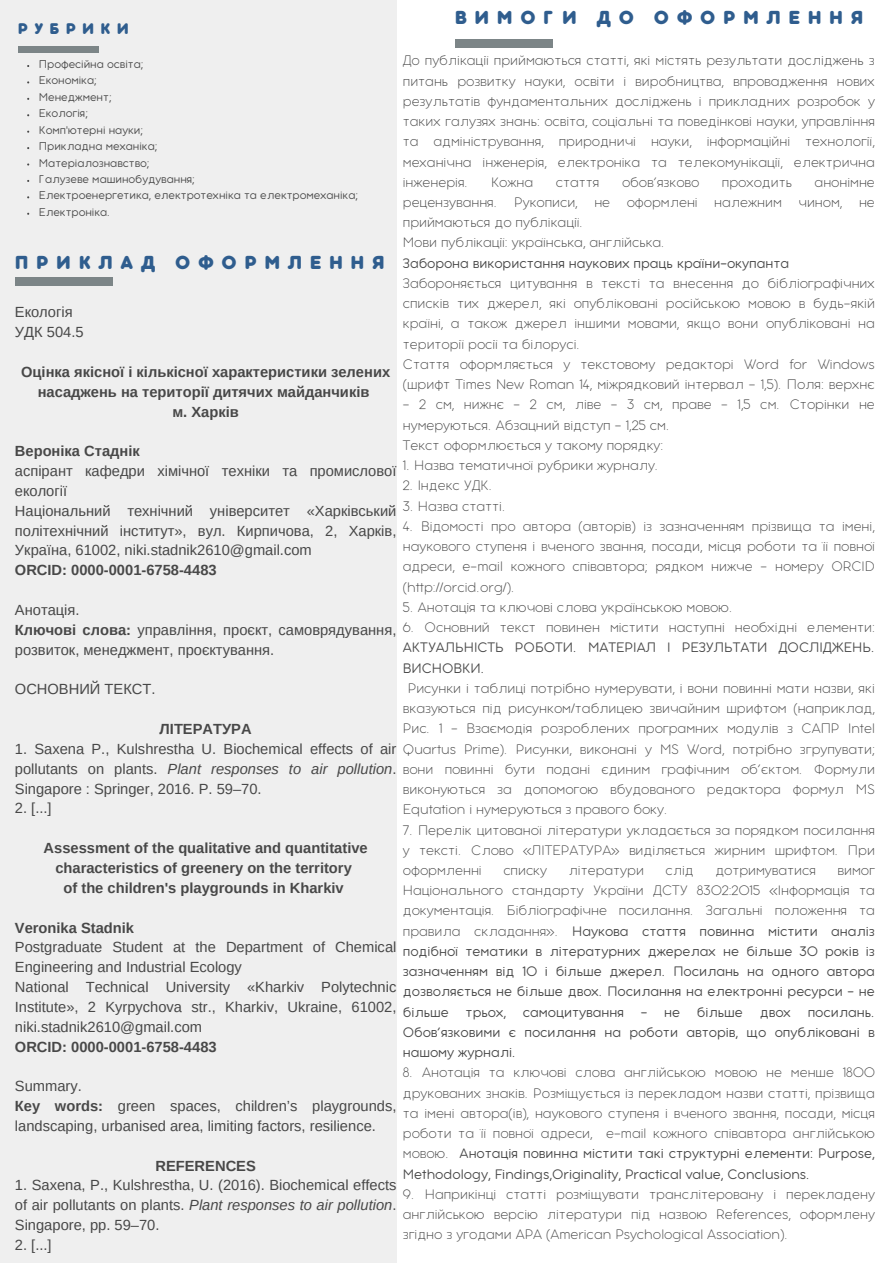
<style>
.page{position:relative;width:893px;height:1264px;background:#fff}
.page>*{position:absolute;margin:0;border:0;box-sizing:border-box;transform-origin:0 0}
.t1{font:20.55px "Aristotelica Pro Tx Ft";letter-spacing:.37em;color:#2f5d8e}
.t2{font:16.8px "Aristotelica Pro Tx Ft";letter-spacing:.37em;color:#2f5d8e}
.t3{font:300 expanded 15px/20.2px "Aristotelica Pro Tx";color:#484848;text-align:justify}
.t4{font:300 15px/20.2px "Aristotelica Pro Tx";color:#484848;text-align:justify}
.t5{font:14.7px/19.8px "Arimo";color:#484848}
.t6{font:700 14.7px/19.8px "Arimo";color:#484848;text-align:center}
.t7{font:300 12.3px "Aristotelica Pro Tx";color:#484848}
.s1{font-stretch:expanded}
.s2{font-weight:700}
.s3{font-family:"Arimo";font-weight:400;font-stretch:normal;font-size:14.7px}
.s4{font-family:"Arimo";font-weight:400;font-style:italic;font-stretch:normal;font-size:14.7px}
.s5{font-style:italic}
.s6{font-stretch:normal}
</style>
<div class="page">
<div style="left:0;top:0;width:397px;height:1262px;background:#efefef"></div>
<div style="left:15px;top:277px;width:98px;height:8px;background:#7c8587"></div>
<div style="left:455px;top:39px;width:97px;height:9px;background:#7c8587"></div>
<div style="left:18px;top:46px;width:80px;height:7px;background:#7c8587"></div>
<p class="t1" style="left:455px;top:11px;width:410px">ВИМОГИ ДО ОФОРМЛЕННЯ</p>
<p class="t2" style="left:18px;top:23px;width:112px">РУБРИКИ</p>
<p class="t7" style="left:39px;top:60px;width:106px">Професійна освіта;</p>
<p class="t7" style="left:39px;top:77px;width:59px">Економіка;</p>
<p class="t7" style="left:39px;top:93px;width:74px">Менеджмент;</p>
<p class="t7" style="left:39px;top:109px;width:50px">Екологія;</p>
<p class="t7" style="left:39px;top:126px;width:105px">Комп'ютерні науки;</p>
<p class="t7" style="left:39px;top:142px;width:120px">Прикладна механіка;</p>
<p class="t7" style="left:39px;top:159px;width:112px">Матеріалознавство;</p>
<p class="t7" style="left:39px;top:175px;width:157px">Галузеве машинобудування;</p>
<p class="t7" style="left:39px;top:191px;width:320px">Електроенергетика, електротехніка та електромеханіка;</p>
<p class="t7" style="left:39px;top:208px;width:73px">Електроніка.</p>
<p class="t3" style="left:403px;top:52px;width:473px">До публікації приймаються статті, які містять результати досліджень з питань розвитку науки, освіти і виробництва, впровадження нових результатів фундаментальних досліджень і прикладних розробок у таких галузях знань: освіта, соціальні та поведінкові науки, управління та адміністрування, природничі науки, інформаційні технології, механічна інженерія, електроніка та телекомунікації, електрична інженерія.</p>
<p class="t3" style="left:491px;top:173px;width:44px">Кожна</p>
<p class="t3" style="left:555px;top:173px;width:45px">стаття</p>
<p class="t3" style="left:622px;top:173px;width:79px">обов’язково</p>
<p class="t3" style="left:721px;top:173px;width:72px">проходить</p>
<p class="t3" style="left:403px;top:173px;width:473px;text-indent:411px">анонімне рецензування. Рукописи, не оформлені належним чином, не приймаються до публікації.</p>
<p class="t3" style="left:403px;top:234px;width:263px">Мови публікації: українська, англійська.</p>
<p class="t4" style="left:403px;top:254px;width:388px">Заборона використання наукових праць країни-окупанта</p>
<p class="t3" style="left:403px;top:274px;width:473px">Забороняється цитування в тексті та внесення до бібліографічних списків тих джерел, які опубліковані російською мовою в будь-якій країні, а також джерел іншими мовами, якщо вони опубліковані на території росії та білорусі.</p>
<p class="t3" style="left:403px;top:355px;width:473px">Стаття оформляється у текстовому редакторі Word for Windows (шрифт Times New Roman 14, міжрядковий інтервал – 1,5). Поля: верхнє</p>
<p class="t3" style="left:403px;top:396px;width:473px">– 2 cм, нижнє – 2 cм, ліве – 3 cм, праве – 1,5 cм. Сторінки не нумеруються. Абзацний відступ – 1,25 см.</p>
<p class="t3" style="left:403px;top:436px;width:262px">Текст оформлюється у такому порядку:</p>
<p class="t3" style="left:403px;top:456px;width:257px">1. Назва тематичної рубрики журналу.</p>
<p class="t3" style="left:403px;top:476px;width:91px">2. Індекс УДК.</p>
<p class="t3" style="left:403px;top:497px;width:104px">3. Назва статті.</p>
<p class="t3" style="left:403px;top:517px;width:473px">4. Відомості про автора (авторів) із зазначенням прізвища та імені, наукового ступеня і вченого звання, посади, місця роботи та її повної адреси, e-mail кожного співавтора; рядком нижче – номеру ORCID (http://orcid.org/).</p>
<p class="t3" style="left:403px;top:598px;width:331px">5. Анотація та ключові слова українською мовою.</p>
<p class="t4" style="left:403px;top:618px;width:473px"><span class="s1">6. Основний текст повинен містити наступні необхідні елементи:<br></span>АКТУАЛЬНІСТЬ РОБОТИ. МАТЕРІАЛ І РЕЗУЛЬТАТИ ДОСЛІДЖЕНЬ.<br>ВИСНОВКИ.</p>
<p class="t3" style="left:403px;top:679px;width:473px;text-align:center">Рисунки і таблиці потрібно нумерувати, і вони повинні мати назви, які вказуються під рисунком/таблицею звичайним шрифтом (наприклад,<br>Рис. 1 – Взаємодія розроблених програмних модулів з САПР Intel</p>
<p class="t1" style="left:15px;top:255px;width:371px">ПРИКЛАД ОФОРМЛЕННЯ</p>
<p class="t5" style="left:15px;top:302px;width:59px">Екологія</p>
<p class="t5" style="left:15px;top:322px;width:70px">УДК 504.5</p>
<p class="t6" style="left:21px;top:362px;width:370px">Оцінка якісної і кількісної характеристики зелених насаджень на території дитячих майданчиків</p>
<p class="t6" style="left:172px;top:401px;width:68px">м. Харків</p>
<p class="t6" style="left:15px;top:441px;width:126px">Вероніка Стаднік</p>
<p class="t5" style="left:15px;top:461px;width:383px">аспірант кафедри хімічної техніки та промислової екологiї</p>
<p class="t5" style="left:15px;top:501px;width:383px;text-align:justify">Національний технічний університет «Харківський політехнічний інститут», вул. Кирпичова, 2, Харків, Україна, 61002, niki.stadnik2610@gmail.com</p>
<p class="t6" style="left:15px;top:560px;width:203px">ORCID: 0000-0001-6758-4483</p>
<p class="t5" style="left:15px;top:600px;width:66px">Анотація.</p>
<p class="t5" style="left:15px;top:620px;width:383px"><span class="s2">Ключові слова:</span> управління, проєкт, самоврядування, розвиток, менеджмент, проєктування.</p>
<p class="t5" style="left:15px;top:679px;width:142px">ОСНОВНИЙ ТЕКСТ.</p>
<p class="t6" style="left:160px;top:719px;width:94px">ЛІТЕРАТУРА</p>
<p class="t3" style="left:15px;top:739px;width:861px"><span class="s3">1. Saxena P., Kulshrestha U. Biochemical effects of air</span> Quartus Prime). Рисунки, виконані у MS Word, потрібно згрупувати; <span class="s3">pollutants on plants.</span> <span class="s4">Plant responses to air pollution</span><span class="s3">.</span> вони повинні бути подані єдиним графічним об’єктом. Формули</p>
<p class="t5" style="left:15px;top:778px;width:248px">Singapore : Springer, 2016. P. 59–70.</p>
<p class="t5" style="left:15px;top:798px;width:38px">2. [...]</p>
<p class="t6" style="left:44px;top:838px;width:325px">Assessment of the qualitative and quantitative characteristics of greenery on the territory</p>
<p class="t6" style="left:63px;top:877px;width:282px">of the children's playgrounds in Kharkiv</p>
<p class="t6" style="left:15px;top:917px;width:121px">Veronika Stadnik</p>
<p class="t5" style="left:15px;top:937px;width:383px">Postgraduate Student at the Department of Chemical<br>Engineering and Industrial Ecology</p>
<p class="t5" style="left:15px;top:977px;width:383px;text-align:justify">National Technical University «Kharkiv Polytechnic Institute», 2 Kyrpychova str., Kharkiv, Ukraine, 61002, niki.stadnik2610@gmail.com</p>
<p class="t6" style="left:15px;top:1036px;width:203px">ORCID: 0000-0001-6758-4483</p>
<p class="t5" style="left:15px;top:1076px;width:68px">Summary.</p>
<p class="t5" style="left:15px;top:1096px;width:383px"><span class="s2">Кey words:</span> green spaces, children’s playgrounds, landscaping, urbanised area, limiting factors, resilience.</p>
<p class="t6" style="left:155px;top:1155px;width:102px">REFERENCES</p>
<p class="t5" style="left:15px;top:1175px;width:383px;text-align:justify">1. Saxena, P., Kulshrestha, U. (2016). Biochemical effects of air pollutants on plants. <span class="s5">Plant responses to air pollution</span>.<br>Singapore, pp. 59–70.</p>
<p class="t5" style="left:15px;top:1234px;width:38px">2. [...]</p>
<p class="t3" style="left:403px;top:780px;width:473px">виконуються за допомогою вбудованого редактора формул MS<br>Equtation і нумеруються з правого боку.</p>
<p class="t3" style="left:403px;top:820px;width:473px">7. Перелік цитованої літератури укладається за порядком посилання у тексті. Слово «ЛІТЕРАТУРА» виділяється жирним шрифтом. При оформленні</p>
<p class="t3" style="left:503px;top:861px;width:45px">списку</p>
<p class="t3" style="left:568px;top:861px;width:77px">літератури</p>
<p class="t3" style="left:665px;top:861px;width:30px">слід</p>
<p class="t3" style="left:715px;top:861px;width:102px">дотримуватися</p>
<p class="t4" style="left:403px;top:861px;width:473px;text-indent:434px"><span class="s1">вимог Національного стандарту України ДСТУ 8302:2015 «Інформація та документація. Бібліографічне посилання. Загальні положення та правила складання».</span> Наукова стаття повинна містити аналіз подібної тематики в літературних джерелах не більше 30 років із зазначенням від 10 і більше джерел. Посилань на одного автора дозволяється не більше двох. Посилання на електронні ресурси – не більше трьох, самоцитування – не більше двох посилань.<br>Обов’язковими є посилання на роботи авторів, що опубліковані в нашому журналі.</p>
<p class="t3" style="left:403px;top:1063px;width:473px">8. Анотація та ключові слова англійською мовою не менше 1800 друкованих знаків. Розміщується із перекладом назви статті, прізвища та імені автора(ів), наукового ступеня і вченого звання, посади, місця роботи та її повної адреси, e-mail кожного співавтора англійською мовою. <span class="s6">Анотація повинна містити такі структурні елементи: Purpose, Methodology, Findings,Originality, Practical value, Conclusions.</span></p>
<p class="t3" style="left:403px;top:1185px;width:473px">9. Наприкінці статті розміщувати транслітеровану і перекладену англійською версію літератури під назвою References, оформлену згідно з угодами APA (American Psychological Association).</p>
</div>
